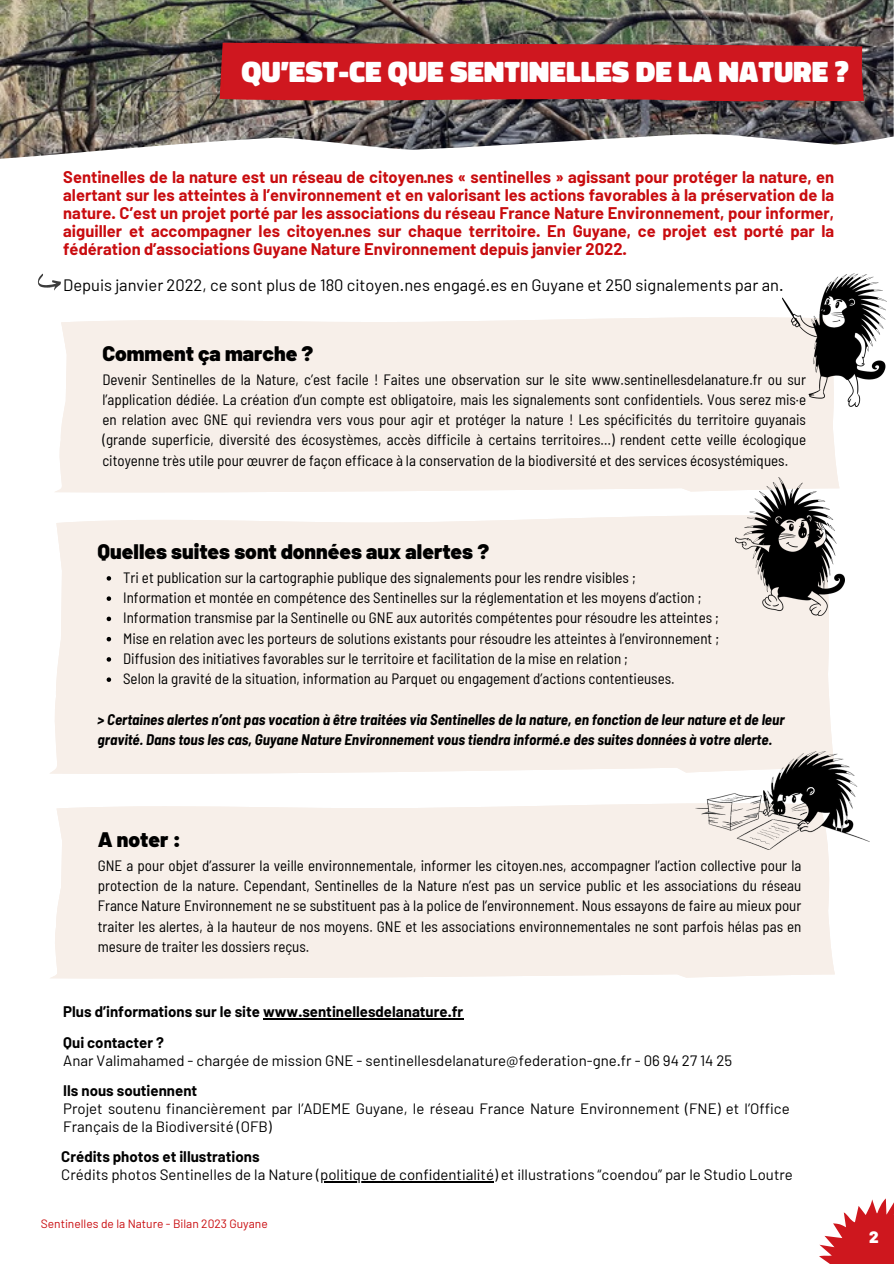
<style>
.page{position:relative;width:894px;height:1264px;background:#fff}
.page>*{position:absolute;margin:0;border:0;box-sizing:border-box;transform-origin:0 0}
.t1{font:900 30px "Don Jose";color:#fff}
.t2{font:900 21px "Barlow";color:#000}
.t3{font:700 16.5px/18px "Barlow";color:#c90c0f;text-align:justify}
.t4{font:16.5px "Barlow";color:#000}
.t5{font:900 16.5px "Barlow";color:#fff}
.t6{font:semi-condensed 15px/20.2px "Barlow";color:#000;text-align:justify}
.t7{font:15px/18px "Barlow";color:#000}
.t8{font:italic 700 semi-condensed 15px/20.2px "Barlow";color:#000}
.t9{font:700 15px "Barlow";color:#000}
.t10{font:12px "Barlow";color:#c90c0f}
</style>
<div class="page">
<img style="left:0;top:0;width:893px;height:159px">
<img style="left:219px;top:43px;width:644px;height:59px">
<div style="left:55px;top:317px;width:783px;height:175px;background:#f7efe9"></div>
<svg style="left:819px;top:1198px;width:74px;height:65px;fill:#ce171e"></svg>
<div style="left:50px;top:515px;width:783px;height:259px;background:#f7efe9"></div>
<svg style="left:107px;top:576px;width:4px;height:4px"></svg>
<svg style="left:107px;top:596px;width:4px;height:5px"></svg>
<svg style="left:107px;top:616px;width:4px;height:5px"></svg>
<svg style="left:107px;top:637px;width:4px;height:4px"></svg>
<svg style="left:107px;top:657px;width:4px;height:4px"></svg>
<svg style="left:107px;top:677px;width:4px;height:5px"></svg>
<div style="left:51px;top:803px;width:783px;height:175px;background:#f7efe9"></div>
<img style="left:782px;top:274px;width:104px;height:132px">
<img style="left:735px;top:477px;width:109px;height:139px">
<img style="left:695px;top:751px;width:174px;height:98px">
<svg style="left:38px;top:274px;width:23px;height:16px"></svg>
<hr style="left:263px;top:1018px;width:200px;height:1px;background:#000">
<hr style="left:320px;top:1181px;width:174px;height:1px;background:#000">
<h1 class="t1" style="left:241px;top:48px;width:608px">QU’EST-CE QUE SENTINELLES DE LA NATURE ?</h1>
<p class="t3" style="left:63px;top:167px;width:772px">Sentinelles de la nature est un réseau de citoyen·nes « sentinelles » agissant pour protéger la nature, en alertant sur les atteintes à l’environnement et en valorisant les actions favorables à la préservation de la nature. C’est un projet porté par les associations du réseau France Nature Environnement, pour informer, aiguiller et accompagner les citoyen·nes sur chaque territoire. En Guyane, ce projet est porté par la fédération d’associations Guyane Nature Environnement depuis janvier 2022.</p>
<p class="t4" style="left:63px;top:274px;width:721px">Depuis janvier 2022, ce sont plus de 180 citoyen.nes engagé.es en Guyane et 250 signalements par an.</p>
<h2 class="t2" style="left:102px;top:340px;width:212px">Comment ça marche ?</h2>
<p class="t6" style="left:102px;top:368px;width:705px">Devenir Sentinelles de la Nature, c’est facile ! Faites une observation sur le site www.sentinellesdelanature.fr ou sur l’application dédiée. La création d’un compte est obligatoire, mais les signalements sont confidentiels. Vous serez mis·e en relation avec GNE qui reviendra vers vous pour agir et protéger la nature ! Les spécificités du territoire guyanais (grande superficie, diversité des écosystèmes, accès difficile à certains territoires…) rendent cette veille écologique citoyenne très utile pour œuvrer de façon efficace à la conservation de la biodiversité et des services écosystémiques.</p>
<h2 class="t2" style="left:98px;top:538px;width:393px">Quelles suites sont données aux alertes ?</h2>
<p class="t6" style="left:123px;top:566px;width:597px;text-align:left">Tri et publication sur la cartographie publique des signalements pour les rendre visibles ;<br>Information et montée en compétence des Sentinelles sur la réglementation et les moyens d’action ; Information transmise par la Sentinelle ou GNE aux autorités compétentes pour résoudre les atteintes ; Mise en relation avec les porteurs de solutions existants pour résoudre les atteintes à l’environnement ; Diffusion des initiatives favorables sur le territoire et facilitation de la mise en relation ;<br>Selon la gravité de la situation, information au Parquet ou engagement d’actions contentieuses.</p>
<p class="t8" style="left:98px;top:708px;width:688px">&gt; Certaines alertes n’ont pas vocation à être traitées via Sentinelles de la nature, en fonction de leur nature et de leur gravité. Dans tous les cas, Guyane Nature Environnement vous tiendra informé.e des suites données à votre alerte.</p>
<h2 class="t2" style="left:98px;top:826px;width:84px">A noter :</h2>
<p class="t6" style="left:98px;top:854px;width:705px">GNE a pour objet d’assurer la veille environnementale, informer les citoyen.nes, accompagner l’action collective pour la protection de la nature. Cependant, Sentinelles de la Nature n’est pas un service public et les associations du réseau France Nature Environnement ne se substituent pas à la police de l’environnement. Nous essayons de faire au mieux pour traiter les alertes, à la hauteur de nos moyens. GNE et les associations environnementales ne sont parfois hélas pas en mesure de traiter les dossiers reçus.</p>
<p class="t9" style="left:63px;top:1002px;width:401px">Plus d’informations sur le site www.sentinellesdelanature.fr</p>
<p class="t9" style="left:63px;top:1032px;width:102px">Qui contacter ?</p>
<p class="t7" style="left:63px;top:1050px;width:670px">Anar Valimahamed - chargée de mission GNE - sentinellesdelanature@federation-gne.fr - 06 94 27 14 25</p>
<p class="t9" style="left:63px;top:1080px;width:135px">Ils nous soutiennent</p>
<p class="t7" style="left:63px;top:1098px;width:727px">Projet soutenu financièrement par l’ADEME Guyane, le réseau France Nature Environnement (FNE) et l’Office<br>Français de la Biodiversité (OFB)</p>
<p class="t9" style="left:61px;top:1147px;width:200px">Crédits photos et illustrations</p>
<p class="t7" style="left:61px;top:1165px;width:733px">Crédits photos Sentinelles de la Nature (politique de confidentialité) et illustrations “coendou” par le Studio Loutre</p>
<p class="t10" style="left:41px;top:1216px;width:228px">Sentinelles de la Nature - Bilan 2023 Guyane</p>
<p class="t5" style="left:869px;top:1226px;width:11px">2</p>
</div>
